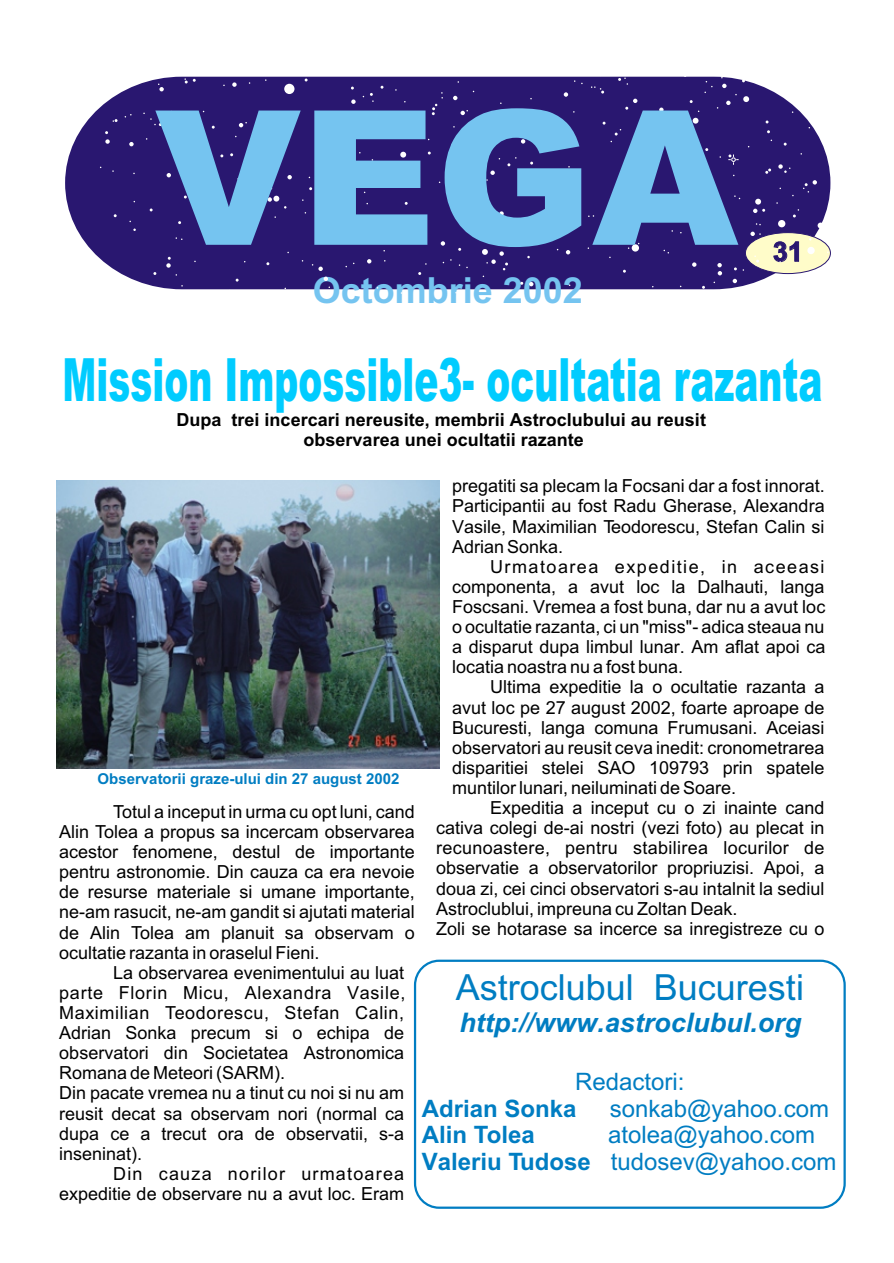
<style>
.page{position:relative;width:894px;height:1263px;background:#fff}
.page>*{position:absolute;margin:0;border:0;box-sizing:border-box;transform-origin:0 0}
.t1{font:900 187.5px "Arial";color:#75c4f0}
.t2{font:900 59.7px "Arial";color:#0cf;scale:.6 1}
.t3{font:36px "Arial";color:#007dc2}
.t4{font:700 36px "Arial";color:#75c4f0}
.t5{font:italic 700 27px "Arial";color:#007dc2}
.t6{font:700 27px "Arial";color:#291770}
.t7{font:24px/26.8px "Arial";color:#007dc2}
.t8{font:700 24px "Arial";color:#007dc2}
.t9{font:18px/20.1px "Arial";color:#000;text-align:justify}
.t10{font:700 18px/20.1px "Arial";color:#000;text-align:center}
.t11{font:18px "Arial";letter-spacing:.035em;color:#000}
.t12{font:18px "Arial";letter-spacing:.04em;color:#000}
.t13{font:18px "Arial";letter-spacing:.065em;color:#000}
.t14{font:700 15px "Arial";color:#007dc2}
.s1{font-weight:700}
</style>
<div class="page">
<svg style="left:65px;top:77px;width:765px;height:212px;background:#372679"></svg>
<div style="left:745px;top:232px;width:86px;height:42px;background:#fffcc9;border:1px solid #291770;border-radius:50%"></div>
<svg style="left:129px;top:142px;width:5px;height:4px"></svg>
<svg style="left:167px;top:173px;width:4px;height:4px"></svg>
<svg style="left:115px;top:78px;width:4px;height:4px"></svg>
<svg style="left:185px;top:112px;width:4px;height:5px"></svg>
<svg style="left:232px;top:82px;width:5px;height:5px"></svg>
<svg style="left:287px;top:175px;width:5px;height:4px"></svg>
<svg style="left:351px;top:100px;width:5px;height:4px"></svg>
<div style="left:284px;top:84px;width:11px;height:10px;background:#fff;border-radius:50%"></div>
<div style="left:778px;top:220px;width:7px;height:7px;background:#fff;border-radius:50%"></div>
<svg style="left:367px;top:259px;width:4px;height:5px"></svg>
<svg style="left:441px;top:241px;width:4px;height:5px"></svg>
<svg style="left:324px;top:277px;width:4px;height:4px"></svg>
<svg style="left:693px;top:118px;width:6px;height:6px"></svg>
<svg style="left:726px;top:101px;width:5px;height:4px"></svg>
<svg style="left:743px;top:96px;width:6px;height:6px"></svg>
<svg style="left:722px;top:84px;width:5px;height:4px"></svg>
<svg style="left:659px;top:108px;width:5px;height:4px"></svg>
<svg style="left:564px;top:92px;width:4px;height:5px"></svg>
<svg style="left:453px;top:96px;width:4px;height:4px"></svg>
<svg style="left:521px;top:139px;width:4px;height:5px"></svg>
<svg style="left:449px;top:181px;width:4px;height:4px"></svg>
<svg style="left:499px;top:211px;width:5px;height:5px"></svg>
<svg style="left:400px;top:152px;width:6px;height:6px"></svg>
<svg style="left:330px;top:114px;width:5px;height:5px"></svg>
<svg style="left:166px;top:257px;width:5px;height:11px"></svg>
<svg style="left:529px;top:282px;width:4px;height:4px"></svg>
<div style="left:632px;top:244px;width:7px;height:8px;background:#fff;border-radius:50%"></div>
<svg style="left:733px;top:279px;width:4px;height:4px"></svg>
<svg style="left:818px;top:223px;width:5px;height:5px"></svg>
<div style="left:807px;top:247px;width:8px;height:7px;background:#fff;border-radius:50%"></div>
<svg style="left:692px;top:262px;width:5px;height:5px"></svg>
<svg style="left:717px;top:263px;width:5px;height:12px"></svg>
<svg style="left:566px;top:250px;width:4px;height:4px"></svg>
<svg style="left:558px;top:224px;width:5px;height:5px"></svg>
<svg style="left:572px;top:203px;width:5px;height:4px"></svg>
<svg style="left:625px;top:99px;width:12px;height:11px"></svg>
<svg style="left:753px;top:199px;width:12px;height:14px"></svg>
<svg style="left:635px;top:126px;width:9px;height:10px"></svg>
<svg style="left:765px;top:169px;width:6px;height:5px"></svg>
<svg style="left:184px;top:193px;width:11px;height:6px"></svg>
<svg style="left:105px;top:131px;width:5px;height:13px"></svg>
<svg style="left:239px;top:122px;width:8px;height:5px"></svg>
<svg style="left:370px;top:93px;width:4px;height:9px"></svg>
<svg style="left:184px;top:78px;width:12px;height:6px"></svg>
<svg style="left:125px;top:114px;width:7px;height:4px"></svg>
<svg style="left:113px;top:119px;width:5px;height:3px"></svg>
<svg style="left:192px;top:152px;width:4px;height:6px"></svg>
<svg style="left:268px;top:196px;width:18px;height:13px"></svg>
<svg style="left:312px;top:264px;width:11px;height:7px"></svg>
<svg style="left:482px;top:249px;width:26px;height:21px"></svg>
<svg style="left:754px;top:255px;width:5px;height:8px"></svg>
<svg style="left:750px;top:232px;width:11px;height:4px"></svg>
<svg style="left:793px;top:209px;width:6px;height:8px"></svg>
<svg style="left:778px;top:164px;width:13px;height:9px"></svg>
<svg style="left:591px;top:86px;width:13px;height:8px"></svg>
<svg style="left:533px;top:115px;width:6px;height:5px"></svg>
<svg style="left:432px;top:92px;width:11px;height:23px"></svg>
<svg style="left:462px;top:129px;width:10px;height:19px"></svg>
<svg style="left:461px;top:110px;width:7px;height:5px"></svg>
<svg style="left:486px;top:171px;width:9px;height:10px"></svg>
<svg style="left:507px;top:157px;width:10px;height:9px"></svg>
<svg style="left:552px;top:185px;width:7px;height:5px"></svg>
<svg style="left:521px;top:223px;width:7px;height:2px"></svg>
<svg style="left:734px;top:195px;width:6px;height:4px"></svg>
<svg style="left:677px;top:189px;width:8px;height:11px"></svg>
<svg style="left:697px;top:207px;width:12px;height:3px"></svg>
<svg style="left:627px;top:155px;width:11px;height:13px"></svg>
<svg style="left:603px;top:122px;width:18px;height:20px"></svg>
<svg style="left:588px;top:215px;width:6px;height:2px"></svg>
<svg style="left:618px;top:78px;width:10px;height:7px"></svg>
<svg style="left:705px;top:81px;width:8px;height:12px"></svg>
<svg style="left:803px;top:180px;width:14px;height:13px"></svg>
<svg style="left:664px;top:250px;width:5px;height:4px"></svg>
<svg style="left:356px;top:176px;width:10px;height:9px"></svg>
<svg style="left:337px;top:167px;width:6px;height:7px"></svg>
<svg style="left:176px;top:237px;width:7px;height:3px"></svg>
<svg style="left:143px;top:113px;width:19px;height:13px"></svg>
<svg style="left:158px;top:84px;width:6px;height:7px"></svg>
<svg style="left:265px;top:76px;width:12px;height:5px"></svg>
<svg style="left:728px;top:154px;width:11px;height:11px"></svg>
<div style="left:414px;top:960px;width:432px;height:249px;border:2px solid #007dc2;border-radius:24px"></div>
<img style="left:57px;top:481px;width:382px;height:287px">
<h1 class="t1" style="left:155px;top:111px;width:585px">VEGA</h1>
<h3 class="t4" style="left:313px;top:277px;width:272px">Octombrie 2002</h3>
<h3 class="t6" style="left:773px;top:242px;width:32px">31</h3>
<h2 class="t2" style="left:63px;top:358px;width:1268px">Mission Impossible3- ocultatia razanta</h2>
<p class="t10" style="left:177px;top:411px;width:531px">Dupa trei incercari nereusite, membrii Astroclubului au reusit observarea unei ocultatii razante</p>
<p class="t9" style="left:452px;top:478px;width:374px">pregatiti sa plecam la Focsani dar a fost innorat.<br>Participantii au fost Radu Gherase, Alexandra Vasile, Maximilian Teodorescu, Stefan Calin si Adrian Sonka.</p>
<p class="t9" style="left:452px;top:558px;width:375px;text-indent:38px">Urmatoarea expeditie, in aceeasi componenta, a avut loc la Dalhauti, langa Foscsani. Vremea a fost buna, dar nu a avut loc o ocultatie razanta, ci un "miss"- adica steaua nu a disparut dupa limbul lunar. Am aflat apoi ca locatia noastra nu a fost buna.</p>
<p class="t9" style="left:452px;top:679px;width:374px;text-indent:38px">Ultima expeditie la o ocultatie razanta a avut loc pe 27 august 2002, foarte aproape de Bucuresti, langa comuna Frumusani. Aceiasi observatori au reusit ceva inedit: cronometrarea disparitiei stelei SAO 109793 prin spatele muntilor lunari, neiluminati de Soare.</p>
<p class="t9" style="left:113px;top:803px;width:303px">Totul a inceput in urma cu opt luni, cand</p>
<p class="t14" style="left:98px;top:773px;width:303px">Observatorii graze-ului din 27 august 2002</p>
<p class="t9" style="left:59px;top:799px;width:767px;text-indent:431px">Expeditia a inceput cu o zi inainte cand Alin Tolea a propus sa incercam observarea cativa colegi de-ai nostri (vezi foto) au plecat in acestor fenomene, destul de importante recunoastere, pentru stabilirea locurilor de pentru astronomie. Din cauza ca era nevoie observatie a observatorilor propriuzisi. Apoi, a de resurse materiale si umane importante, doua zi, cei cinci observatori s-au intalnit la sediul</p>
<p class="t9" style="left:59px;top:906px;width:767px;line-height:16.4px">ne-am rasucit, ne-am gandit si ajutati material Astroclublui, impreuna cu Zoltan Deak.<br>de Alin Tolea am planuit sa observam o Zoli se hotarase sa incerce sa inregistreze cu o</p>
<p class="t9" style="left:59px;top:944px;width:262px">ocultatie razanta in oraselul Fieni.</p>
<p class="t9" style="left:113px;top:964px;width:293px">La observarea evenimentului au luat</p>
<p class="t12" style="left:59px;top:986px;width:348px">parte Florin Micu, Alexandra Vasile,</p>
<p class="t11" style="left:59px;top:1006px;width:346px">Maximilian Teodorescu, Stefan Calin,</p>
<p class="t9" style="left:59px;top:1024px;width:347px">Adrian Sonka precum si o echipa de</p>
<p class="t9" style="left:59px;top:1044px;width:347px">observatori din Societatea Astronomica</p>
<p class="t9" style="left:59px;top:1065px;width:228px">Romana de Meteori (SARM).</p>
<p class="t9" style="left:59px;top:1085px;width:346px">Din pacate vremea nu a tinut cu noi si nu am</p>
<p class="t9" style="left:59px;top:1105px;width:346px">reusit decat sa observam nori (normal ca</p>
<p class="t9" style="left:59px;top:1125px;width:346px">dupa ce a trecut ora de observatii, s-a</p>
<p class="t9" style="left:59px;top:1145px;width:85px">inseninat).</p>
<p class="t13" style="left:113px;top:1167px;width:293px">Din cauza norilor urmatoarea</p>
<p class="t9" style="left:59px;top:1185px;width:346px">expeditie de observare nu a avut loc. Eram</p>
<h3 class="t3" style="left:456px;top:974px;width:350px">Astroclubul Bucuresti</h3>
<h3 class="t5" style="left:459px;top:1013px;width:343px">http://www.astroclubul.org</h3>
<h3 class="t7" style="left:575px;top:1070px;width:111px">Redactori:</h3>
<h3 class="t8" style="left:422px;top:1099px;width:156px">Adrian Sonka</h3>
<h3 class="t7" style="left:610px;top:1097px;width:221px">sonkab@yahoo.com</h3>
<h3 class="t8" style="left:422px;top:1126px;width:114px">Alin Tolea</h3>
<h3 class="t7" style="left:422px;top:1124px;width:416px;text-indent:186px">atolea@yahoo.com<br><span class="s1">Valeriu Tudose</span> tudosev@yahoo.com</h3>
</div>
